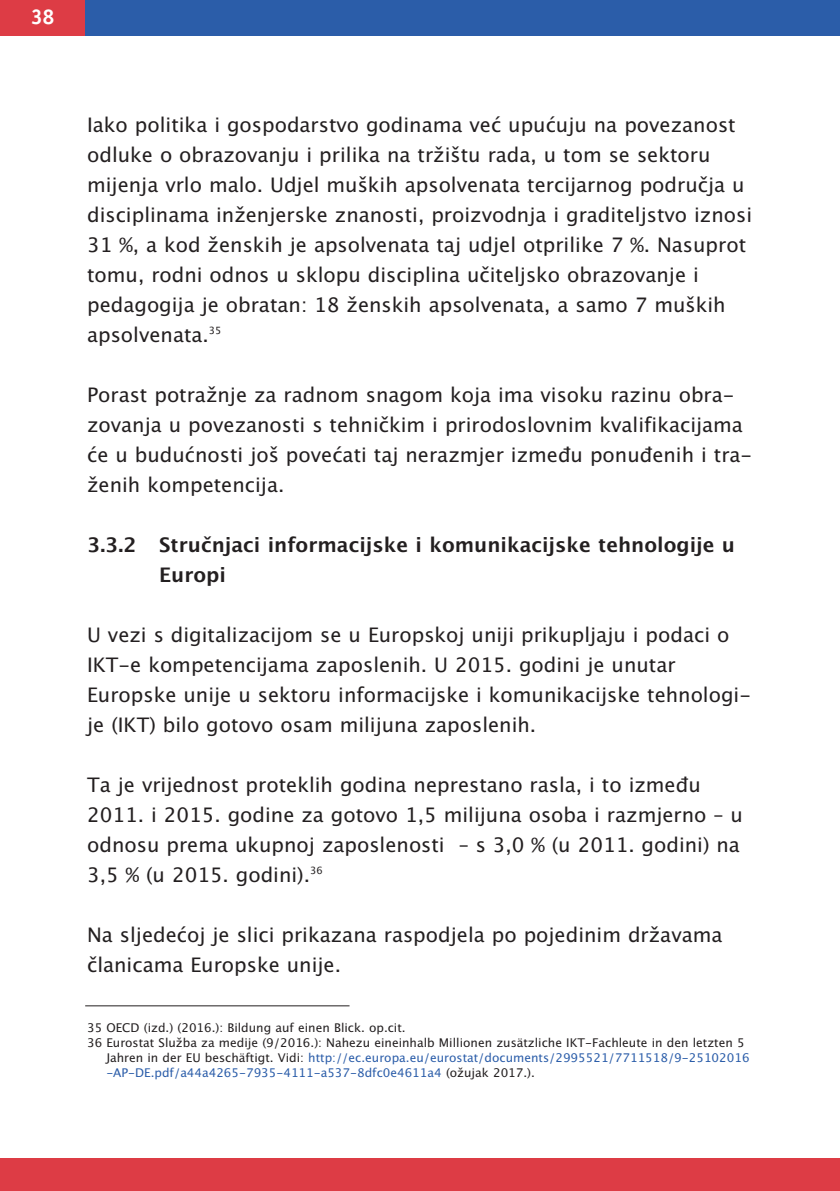
<style>
.page{position:relative;width:840px;height:1191px;background:#fff}
.page>*{position:absolute;margin:0;border:0;box-sizing:border-box;transform-origin:0 0}
.t1{font:700 22px "Officina Sans";color:#fff}
.t2{font:20px/30px "Lucida Grande";color:#231f20}
.t3{font:700 20px/30px "Lucida Grande";color:#231f20}
.t4{font:12px "Lucida Grande";color:#2b5da9}
.t5{font:12px "Lucida Grande";color:#231f20}
.s1{color:#231f20}
</style>
<div class="page">
<div style="left:0;top:1158px;width:839px;height:33px;background:#dd3c45"></div>
<div style="left:76px;top:0;width:763px;height:36px;background:#2b5da9"></div>
<div style="left:0;top:0;width:84px;height:36px;background:#dd3c45"></div>
<hr style="left:85px;top:1005px;width:264px;height:1px;background:#231f20">
<p class="t1" style="left:31px;top:4px;width:24px">38</p>
<p class="t2" style="left:87px;top:110px;width:666px">Iako politika i gospodarstvo godinama već upućuju na povezanost odluke o obrazovanju i prilika na tržištu rada, u tom se sektoru mijenja vrlo malo. Udjel muških apsolvenata tercijarnog područja u disciplinama inženjerske znanosti, proizvodnja i graditeljstvo iznosi 31 %, a kod ženskih je apsolvenata taj udjel otprilike 7 %. Nasuprot tomu, rodni odnos u sklopu disciplina učiteljsko obrazovanje i pedagogija je obratan: 18 ženskih apsolvenata, a samo 7 muških apsolvenata.<sup>35</sup></p>
<p class="t2" style="left:87px;top:380px;width:666px">Porast potražnje za radnom snagom koja ima visoku razinu obra&shy;zovanja u povezanosti s tehničkim i prirodoslovnim kvalifikacijama će u budućnosti još povećati taj nerazmjer između ponuđenih i tra&shy;ženih kompetencija.</p>
<p class="t3" style="left:159px;top:530px;width:577px;text-indent:-72px">3.3.2 Stručnjaci informacijske i komunikacijske tehnologije u<br>Europi</p>
<p class="t2" style="left:87px;top:620px;width:665px">U vezi s digitalizacijom se u Europskoj uniji prikupljaju i podaci o IKT-e kompetencijama zaposlenih. U 2015. godini je unutar Europske unije u sektoru informacijske i komunikacijske tehnologi&shy;je (IKT) bilo gotovo osam milijuna zaposlenih.</p>
<p class="t2" style="left:87px;top:770px;width:657px">Ta je vrijednost proteklih godina neprestano rasla, i to između 2011. i 2015. godine za gotovo 1,5 milijuna osoba i razmjerno – u odnosu prema ukupnoj zaposlenosti – s 3,0 % (u 2011. godini) na 3,5 % (u 2015. godini).<sup>36</sup></p>
<p class="t2" style="left:87px;top:920px;width:636px">Na sljedećoj je slici prikazana raspodjela po pojedinim državama članicama Europske unije.</p>
<p class="t5" style="left:87px;top:1021px;width:320px">35 OECD (izd.) (2016.): Bildung auf einen Blick. op.cit.</p>
<p class="t5" style="left:87px;top:1036px;width:658px">36 Eurostat Služba za medije (9/2016.): Nahezu eineinhalb Millionen zusätzliche IKT-Fachleute in den letzten 5</p>
<p class="t4" style="left:106px;top:1051px;width:644px"><span class="s1">Jahren in der EU beschäftigt. Vidi:</span> http://ec.europa.eu/eurostat/documents/2995521/7711518/9-25102016</p>
<p class="t4" style="left:106px;top:1066px;width:430px">-AP-DE.pdf/a44a4265-7935-4111-a537-8dfc0e4611a4 <span class="s1">(ožujak 2017.).</span></p>
</div>
